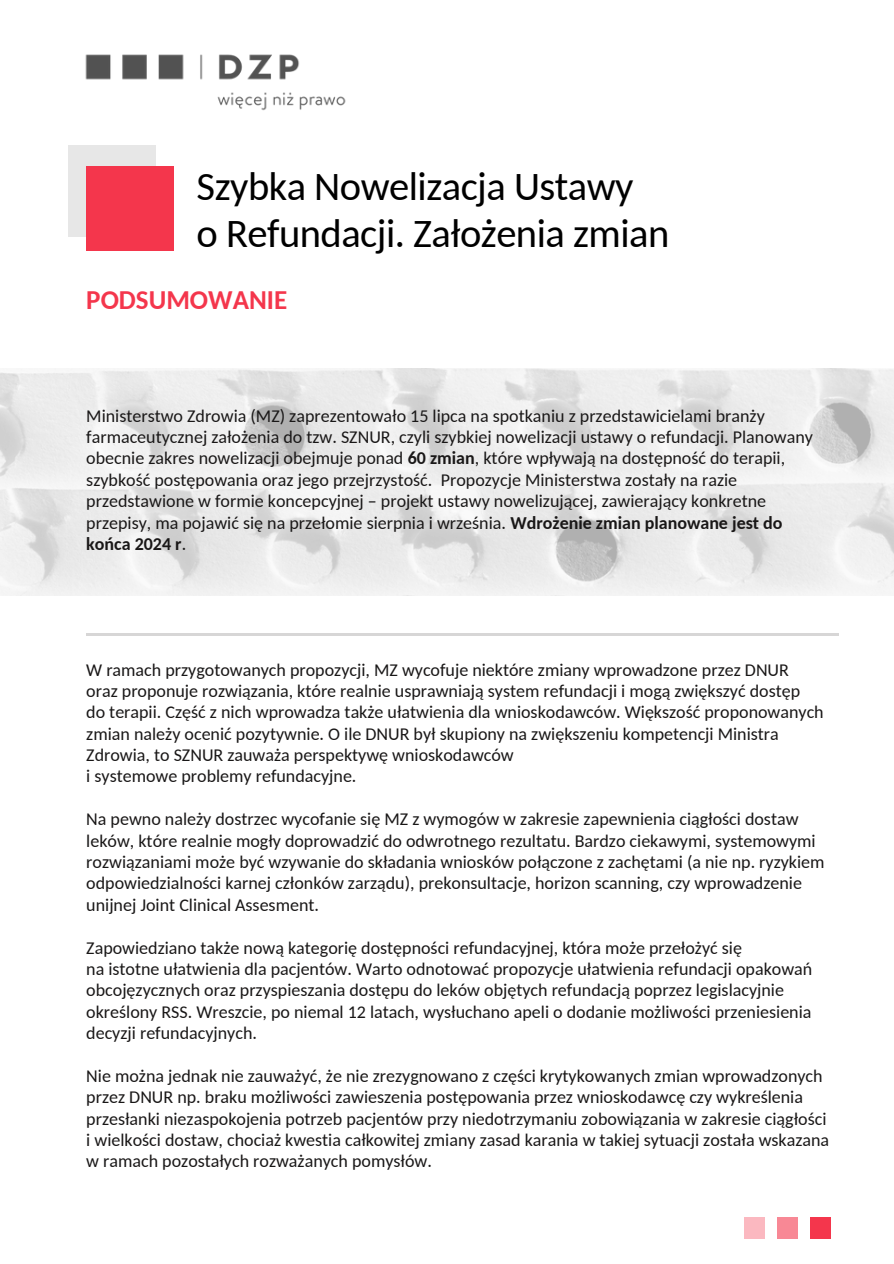
<style>
.page{position:relative;width:894px;height:1264px;background:#fff}
.page>*{position:absolute;margin:0;border:0;box-sizing:border-box;transform-origin:0 0}
.t1{font:40.5px/47.2px "Carlito";letter-spacing:-.015em;color:#000}
.t2{font:700 27px "Carlito";color:#f4364c}
.t3{font:18px/21.3px "Carlito";color:#191717}
.s1{font-weight:700}
</style>
<div class="page">
<img style="left:0;top:368px;width:893px;height:227px">
<div style="left:743px;top:1217px;width:21px;height:21px;background:#fbb8c0"></div>
<div style="left:777px;top:1217px;width:20px;height:21px;background:#f88895"></div>
<div style="left:809px;top:1217px;width:21px;height:21px;background:#f4364c"></div>
<img style="left:85px;top:54px;width:261px;height:57px">
<div style="left:68px;top:145px;width:88px;height:91px;background:#e7e7e7"></div>
<div style="left:86px;top:166px;width:87px;height:84px;background:#f4364c"></div>
<hr style="left:86px;top:633px;width:752px;height:2px;background:#5f5d5d">
<p class="t1" style="left:196px;top:166px;width:474px">Szybka Nowelizacja Ustawy<br>o Refundacji. Założenia zmian</p>
<p class="t2" style="left:86px;top:289px;width:202px">PODSUMOWANIE</p>
<p class="t3" style="left:86px;top:406px;width:728px">Ministerstwo Zdrowia (MZ) zaprezentowało 15 lipca na spotkaniu z przedstawicielami branży farmaceutycznej założenia do tzw. SZNUR, czyli szybkiej nowelizacji ustawy o refundacji. Planowany obecnie zakres nowelizacji obejmuje ponad <span class="s1">60 zmian</span>, które wpływają na dostępność do terapii, szybkość postępowania oraz jego przejrzystość. Propozycje Ministerstwa zostały na razie przedstawione w formie koncepcyjnej – projekt ustawy nowelizującej, zawierający konkretne przepisy, ma pojawić się na przełomie sierpnia i września. <span class="s1">Wdrożenie zmian planowane jest do końca 2024 r</span>.</p>
<p class="t3" style="left:86px;top:660px;width:704px">W ramach przygotowanych propozycji, MZ wycofuje niektóre zmiany wprowadzone przez DNUR</p>
<h1 class="t3" style="left:86px;top:681px;width:715px">oraz proponuje rozwiązania, które realnie usprawniają system refundacji i mogą zwiększyć dostęp</h1>
<h2 class="t3" style="left:86px;top:703px;width:738px">do terapii. Część z nich wprowadza także ułatwienia dla wnioskodawców. Większość proponowanych zmian należy ocenić pozytywnie. O ile DNUR był skupiony na zwiększeniu kompetencji Ministra<br>Zdrowia, to SZNUR zauważa perspektywę wnioskodawców</h2>
<p class="t3" style="left:86px;top:767px;width:271px">i systemowe problemy refundacyjne.</p>
<p class="t3" style="left:86px;top:810px;width:739px">Na pewno należy dostrzec wycofanie się MZ z wymogów w zakresie zapewnienia ciągłości dostaw leków, które realnie mogły doprowadzić do odwrotnego rezultatu. Bardzo ciekawymi, systemowymi rozwiązaniami może być wzywanie do składania wniosków połączone z zachętami (a nie np. ryzykiem odpowiedzialności karnej członków zarządu), prekonsultacje, horizon scanning, czy wprowadzenie unijnej Joint Clinical Assesment.</p>
<p class="t3" style="left:86px;top:938px;width:657px">Zapowiedziano także nową kategorię dostępności refundacyjnej, która może przełożyć się</p>
<p class="t3" style="left:86px;top:959px;width:727px">na istotne ułatwienia dla pacjentów. Warto odnotować propozycje ułatwienia refundacji opakowań obcojęzycznych oraz przyspieszania dostępu do leków objętych refundacją poprzez legislacyjnie określony RSS. Wreszcie, po niemal 12 latach, wysłuchano apeli o dodanie możliwości przeniesienia decyzji refundacyjnych.</p>
<p class="t3" style="left:86px;top:1066px;width:744px">Nie można jednak nie zauważyć, że nie zrezygnowano z części krytykowanych zmian wprowadzonych przez DNUR np. braku możliwości zawieszenia postępowania przez wnioskodawcę czy wykreślenia przesłanki niezaspokojenia potrzeb pacjentów przy niedotrzymaniu zobowiązania w zakresie ciągłości i wielkości dostaw, chociaż kwestia całkowitej zmiany zasad karania w takiej sytuacji została wskazana w ramach pozostałych rozważanych pomysłów.</p>
</div>
